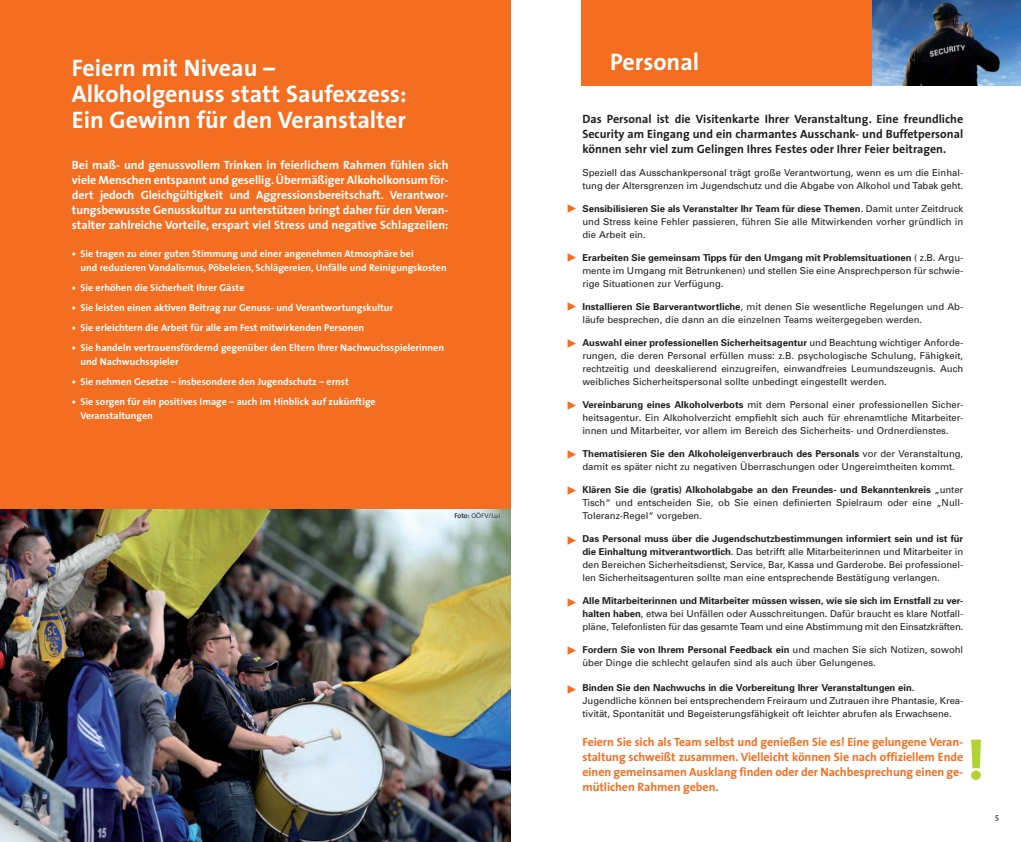
<style>
.page{position:relative;width:1021px;height:842px;background:#fff}
.page>*{position:absolute;margin:0;border:0;box-sizing:border-box;transform-origin:0 0}
.t1{font:800 55px "The Sans";color:#b3d234}
.t2{font:700 24px/26px "The Sans";color:#fff}
.t3{font:700 12px/15px "The Sans";color:#fff;text-align:justify}
.t4{font:700 12px/15px "The Sans";letter-spacing:-.005em;color:#f36e21;text-align:justify}
.t5{font:700 12px/15px "The Sans";color:#231f20;text-align:justify}
.t6{font:12px "The Sans Bold Expert";color:#f36e21}
.t7{font:700 10px/14px "The Sans";color:#fff}
.t8{font:9.5px/13px "Univers";color:#231f20;text-align:justify}
.t9{font:700 9.5px "Univers";letter-spacing:-.005em;color:#231f20}
.t10{font:8.5px "The Sans Caps";color:#231f20}
.t11{font:300 7px "The Sans";color:#231f20}
.s1{font-weight:600}
.s2{font-weight:700}
</style>
<div class="page">
<img style="left:0;top:508px;width:510px;height:334px">
<div style="left:0;top:0;width:510px;height:508px;background:#f36e21"></div>
<div style="left:581px;top:0;width:375px;height:85px;background:#f36e21"></div>
<img style="left:872px;top:0;width:148px;height:85px">
<h2 class="t2" style="left:72px;top:57px;width:336px">Feiern mit Niveau –<br>Alkoholgenuss statt Saufexzess:<br>Ein Gewinn für den Veranstalter</h2>
<p class="t3" style="left:72px;top:158px;width:378px">Bei maß- und genussvollem Trinken in feierlichem Rahmen fühlen sich viele Menschen entspannt und gesellig.Übermäßiger Alkoholkonsum för&shy;dert jedoch Gleichgültigkeit und Aggressionsbereitschaft. Verantwor&shy;tungsbewusste Genusskultur zu unterstützen bringt daher für den Veran&shy;stalter zahlreiche Vorteile, erspart viel Stress und negative Schlagzeilen:</p>
<p class="t7" style="left:80px;top:247px;width:368px;text-indent:-9px">• Sie tragen zu einer guten Stimmung und einer angenehmen Atmosphäre bei<br>und reduzieren Vandalismus, Pöbeleien, Schlägereien, Unfälle und Reinigungskosten</p>
<p class="t7" style="left:72px;top:281px;width:174px">• Sie erhöhen die Sicherheit Ihrer Gäste</p>
<p class="t7" style="left:72px;top:301px;width:322px">• Sie leisten einen aktiven Beitrag zur Genuss- und Verantwortungskultur</p>
<p class="t7" style="left:72px;top:321px;width:294px">• Sie erleichtern die Arbeit für alle am Fest mitwirkenden Personen</p>
<p class="t7" style="left:80px;top:341px;width:365px;text-indent:-9px">• Sie handeln vertrauensfördernd gegenüber den Eltern Ihrer Nachwuchsspielerinnen und Nachwuchsspieler</p>
<p class="t7" style="left:72px;top:375px;width:278px">• Sie nehmen Gesetze – insbesondere den Jugendschutz – ernst</p>
<p class="t7" style="left:80px;top:395px;width:297px;text-indent:-9px">• Sie sorgen für ein positives Image – auch im Hinblick auf zukünftige<br>Veranstaltungen</p>
<p class="t11" style="left:454px;top:513px;width:47px"><span class="s1">Foto:</span> OÖFV/Lui</p>
<p class="t10" style="left:14px;top:820px;width:6px">4</p>
<h2 class="t2" style="left:610px;top:51px;width:91px">Personal</h2>
<p class="t5" style="left:582px;top:113px;width:382px">Das Personal ist die Visitenkarte Ihrer Veranstaltung. Eine freundliche Security am Eingang und ein charmantes Ausschank- und Buffetpersonal können sehr viel zum Gelingen Ihres Festes oder Ihrer Feier beitragen.</p>
<p class="t8" style="left:582px;top:167px;width:382px">Speziell das Ausschankpersonal trägt große Verantwortung, wenn es um die Einhal&shy;tung der Altersgrenzen im Jugendschutz und die Abgabe von Alkohol und Tabak geht.</p>
<p class="t8" style="left:582px;top:203px;width:382px"><span class="s2">Sensibilisieren Sie als Veranstalter Ihr Team für diese Themen</span>. Damit unter Zeitdruck und Stress keine Fehler passieren, führen Sie alle Mitwirkenden vorher gründlich in die Arbeit ein.</p>
<p class="t8" style="left:582px;top:252px;width:382px"><span class="s2">Erarbeiten Sie gemeinsam Tipps für den Umgang mit Problemsituationen</span> ( z.B. Argu&shy;mente im Umgang mit Betrunkenen) und stellen Sie eine Ansprechperson für schwie&shy;rige Situationen zur Verfügung.</p>
<p class="t8" style="left:582px;top:301px;width:382px"><span class="s2">Installieren Sie Barverantwortliche</span>, mit denen Sie wesentliche Regelungen und Ab&shy;läufe besprechen, die dann an die einzelnen Teams weitergegeben werden.</p>
<p class="t8" style="left:582px;top:337px;width:382px"><span class="s2">Auswahl einer professionellen Sicherheitsagentur</span> und Beachtung wichtiger Anforde&shy;rungen, die deren Personal erfüllen muss: z.B. psychologische Schulung, Fähigkeit, rechtzeitig und deeskalierend einzugreifen, einwandfreies Leumundszeugnis. Auch weibliches Sicherheitspersonal sollte unbedingt eingestellt werden.</p>
<p class="t8" style="left:582px;top:399px;width:382px"><span class="s2">Vereinbarung eines Alkoholverbots</span> mit dem Personal einer professionellen Sicher&shy;heitsagentur<span class="s2">.</span> Ein Alkoholverzicht empfiehlt sich auch für ehrenamtliche Mitarbeiter&shy;innen und Mitarbeiter, vor allem im Bereich des Sicherheits- und Ordnerdienstes.</p>
<p class="t8" style="left:582px;top:448px;width:382px"><span class="s2">Thematisieren Sie den Alkoholeigenverbrauch des Personals</span> vor der Veranstaltung, damit es später nicht zu negativen Überraschungen oder Ungereimtheiten kommt.</p>
<p class="t8" style="left:582px;top:484px;width:382px"><span class="s2">Klären Sie die (gratis) Alkoholabgabe an den Freundes- und Bekanntenkreis</span> „unter Tisch“ und entscheiden Sie, ob Sie einen definierten Spielraum oder eine „Null-Toleranz-Regel“ vorgeben.</p>
<p class="t8" style="left:582px;top:533px;width:382px"><span class="s2">Das Personal muss über die Jugendschutzbestimmungen informiert sein und ist für die Einhaltung mitverantwortlich</span>. Das betrifft alle Mitarbeiterinnen und Mitarbeiter in den Bereichen Sicherheitsdienst, Service, Bar, Kassa und Garderobe. Bei professionel&shy;len Sicherheitsagenturen sollte man eine entsprechende Bestätigung verlangen.</p>
<p class="t8" style="left:582px;top:595px;width:382px"><span class="s2">Alle Mitarbeiterinnen und Mitarbeiter müssen wissen, wie sie sich im Ernstfall zu ver&shy;halten haben</span>, etwa bei Unfällen oder Ausschreitungen. Dafür braucht es klare Notfall&shy;pläne, Telefonlisten für das gesamte Team und eine Abstimmung mit den Einsatzkräften.</p>
<p class="t8" style="left:582px;top:644px;width:382px"><span class="s2">Fordern Sie von Ihrem Personal Feedback ein</span> und machen Sie sich Notizen, sowohl über Dinge die schlecht gelaufen sind als auch über Gelungenes.</p>
<p class="t9" style="left:582px;top:685px;width:333px">Binden Sie den Nachwuchs in die Vorbereitung Ihrer Veranstaltungen ein.</p>
<p class="t8" style="left:582px;top:695px;width:382px">Jugendliche können bei entsprechendem Freiraum und Zutrauen ihre Phantasie, Krea&shy;tivität, Spontanität und Begeisterungsfähigkeit oft leichter abrufen als Erwachsene.</p>
<p class="t4" style="left:582px;top:736px;width:382px">Feiern Sie sich als Team selbst und genießen Sie es! Eine gelungene Veran&shy;staltung schweißt zusammen. Vielleicht können Sie nach offiziellem Ende einen gemeinsamen Ausklang finden oder der Nachbesprechung einen ge&shy;mütlichen Rahmen geben.</p>
<p class="t6" style="left:565px;top:204px;width:13px">˘</p>
<p class="t6" style="left:565px;top:253px;width:13px">˘</p>
<p class="t6" style="left:565px;top:302px;width:13px">˘</p>
<p class="t6" style="left:565px;top:339px;width:13px">˘</p>
<p class="t6" style="left:565px;top:401px;width:13px">˘</p>
<p class="t6" style="left:565px;top:449px;width:13px">˘</p>
<p class="t6" style="left:565px;top:486px;width:13px">˘</p>
<p class="t6" style="left:565px;top:536px;width:13px">˘</p>
<p class="t6" style="left:565px;top:598px;width:13px">˘</p>
<p class="t6" style="left:565px;top:646px;width:13px">˘</p>
<p class="t6" style="left:565px;top:684px;width:13px">˘</p>
<h1 class="t1" style="left:967px;top:739px;width:18px">!</h1>
<p class="t10" style="left:995px;top:815px;width:5px">5</p>
</div>
